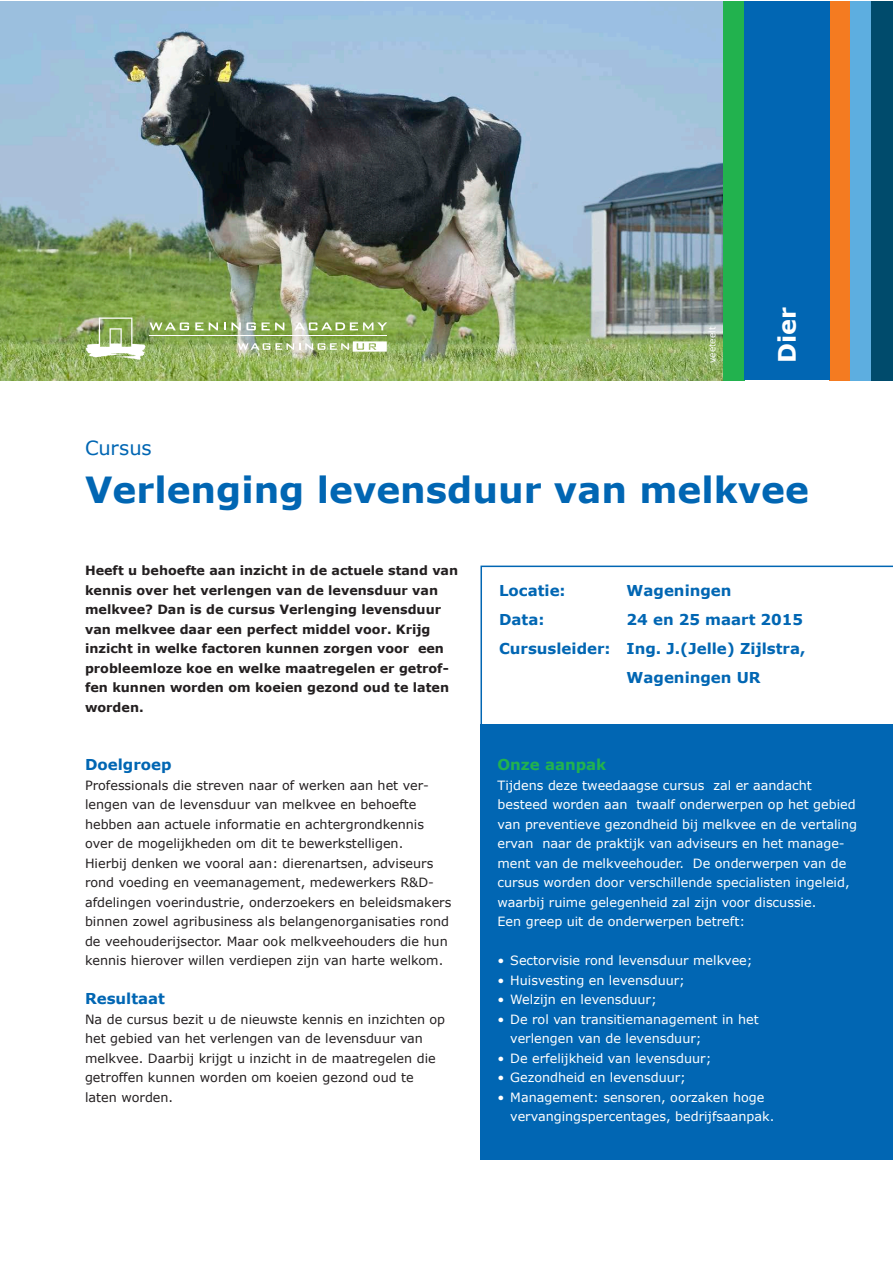
<style>
.page{position:relative;width:893px;height:1263px;background:#fff}
.page>*{position:absolute;margin:0;border:0;box-sizing:border-box;transform-origin:0 0}
.t1{font:700 36px "Verdana";color:#0166b3}
.t2{font:700 24px "Verdana";color:#fff}
.t3{font:19.5px "Verdana";letter-spacing:-.005em;color:#0166b3}
.t4{font:700 15px "Verdana";color:#0166b3}
.t5{font:700 15px "Verdana";color:#22b24e}
.t6{font:12.75px/19.5px "Verdana";color:#231f20}
.t7{font:12.75px/19.5px "Verdana";color:#fff}
.t8{font:700 12.75px/19.5px "Verdana";color:#231f20}
.t9{font:9px "Verdana";color:#fff}
</style>
<div class="page">
<img style="left:0;top:1px;width:723px;height:379px">
<hr style="left:149px;top:335px;width:238px;height:1px;background:#fff">
<svg style="left:238px;top:341px;width:149px;height:11px"></svg>
<svg style="left:86px;top:317px;width:103px;height:43px"></svg>
<svg style="left:195px;top:322px;width:23px;height:8px"></svg>
<svg style="left:224px;top:322px;width:32px;height:8px"></svg>
<svg style="left:262px;top:322px;width:22px;height:8px"></svg>
<svg style="left:294px;top:322px;width:93px;height:8px"></svg>
<div style="left:829px;top:1px;width:21px;height:379px;background:#f47b21"></div>
<div style="left:723px;top:1px;width:21px;height:379px;background:#22b24e"></div>
<div style="left:850px;top:1px;width:22px;height:379px;background:#5daee0"></div>
<div style="left:744px;top:1px;width:85px;height:379px;background:#0166b3"></div>
<div style="left:872px;top:1px;width:20px;height:379px;background:#004b6c"></div>
<div style="left:480px;top:724px;width:412px;height:436px;background:#0166b3"></div>
<svg style="left:480px;top:566px;width:412px;height:158px"></svg>
<p class="t9" style="left:706px;top:363px;width:38px;rotate:-90deg">veeteelt</p>
<h2 class="t2" style="left:772px;top:363px;width:57px;rotate:-90deg">Dier</h2>
<h3 class="t3" style="left:85px;top:435px;width:68px">Cursus</h3>
<h1 class="t1" style="left:85px;top:467px;width:725px">Verlenging levensduur van melkvee</h1>
<p class="t8" style="left:85px;top:560px;width:375px">Heeft u behoefte aan inzicht in de actuele stand van kennis over het verlengen van de levensduur van melkvee? Dan is de cursus Verlenging levensduur van melkvee daar een perfect middel voor. Krijg inzicht in welke factoren kunnen zorgen voor een probleemloze koe en welke maatregelen er getrof&shy;fen kunnen worden om koeien gezond oud te laten worden.</p>
<p class="t4" style="left:85px;top:755px;width:88px">Doelgroep</p>
<p class="t6" style="left:85px;top:775px;width:368px">Professionals die streven naar of werken aan het ver&shy;lengen van de levensduur van melkvee en behoefte hebben aan actuele informatie en achtergrondkennis over de mogelijkheden om dit te bewerkstelligen.<br>Hierbij denken we vooral aan: dierenartsen, adviseurs rond voeding en veemanagement, medewerkers R&amp;D&shy;afdelingen voerindustrie, onderzoekers en beleidsmakers binnen zowel agribusiness als belangenorganisaties rond de veehouderijsector. Maar ook melkveehouders die hun kennis hierover willen verdiepen zijn van harte welkom.</p>
<p class="t4" style="left:85px;top:989px;width:82px">Resultaat</p>
<p class="t6" style="left:85px;top:1009px;width:362px">Na de cursus bezit u de nieuwste kennis en inzichten op het gebied van het verlengen van de levensduur van melkvee. Daarbij krijgt u inzicht in de maatregelen die getroffen kunnen worden om koeien gezond oud te laten worden.</p>
<p class="t4" style="left:499px;top:580px;width:68px">Locatie:</p>
<p class="t4" style="left:627px;top:580px;width:106px">Wageningen</p>
<p class="t4" style="left:499px;top:610px;width:47px">Data:</p>
<p class="t4" style="left:627px;top:610px;width:178px">24 en 25 maart 2015</p>
<p class="t4" style="left:499px;top:639px;width:308px">Cursusleider: Ing. J.(Jelle) Zijlstra,</p>
<p class="t4" style="left:627px;top:668px;width:136px">Wageningen UR</p>
<p class="t5" style="left:497px;top:755px;width:110px">Onze aanpak</p>
<p class="t7" style="left:497px;top:775px;width:361px">Tijdens deze tweedaagse cursus zal er aandacht besteed worden aan twaalf onderwerpen op het gebied van preventieve gezondheid bij melkvee en de vertaling ervan naar de praktijk van adviseurs en het manage&shy;ment van de melkveehouder. De onderwerpen van de cursus worden door verschillende specialisten ingeleid, waarbij ruime gelegenheid zal zijn voor discussie.<br>Een greep uit de onderwerpen betreft:</p>
<p class="t7" style="left:497px;top:950px;width:257px">• Sectorvisie rond levensduur melkvee;</p>
<p class="t7" style="left:497px;top:970px;width:189px">• Huisvesting en levensduur;</p>
<p class="t7" style="left:497px;top:989px;width:161px">• Welzijn en levensduur;</p>
<p class="t7" style="left:510px;top:1009px;width:250px;text-indent:-13px">• De rol van transitiemanagement in het verlengen van de levensduur;</p>
<p class="t7" style="left:497px;top:1048px;width:215px">• De erfelijkheid van levensduur;</p>
<p class="t7" style="left:497px;top:1067px;width:190px">• Gezondheid en levensduur;</p>
<p class="t7" style="left:510px;top:1087px;width:266px;text-indent:-13px">• Management: sensoren, oorzaken hoge vervangingspercentages, bedrijfsaanpak.</p>
</div>
